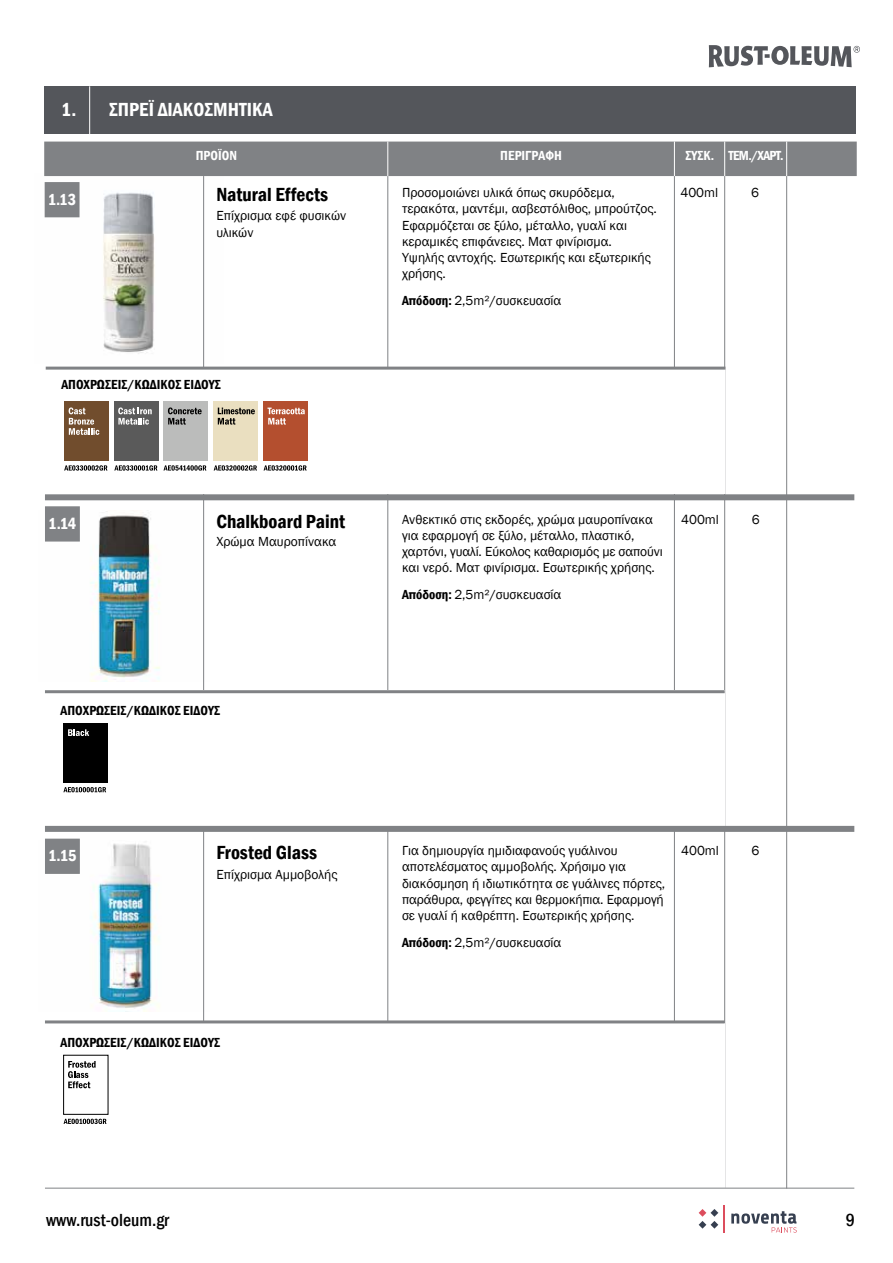
<style>
.page{position:relative;width:893px;height:1263px;background:#fff}
.page>*{position:absolute;margin:0;border:0;box-sizing:border-box;transform-origin:0 0}
.t1{font:600 condensed 19.5px "Franklin Gothic";color:#000}
.t2{font:600 condensed 19.5px "Franklin Gothic";color:#fff}
.t3{font:500 condensed 18px "Franklin Gothic";color:#000}
.t4{font:600 condensed 16.5px "Franklin Gothic";color:#fff}
.t5{font:13.5px/16.2px "Franklin Gothic";color:#000}
.t6{font:600 condensed 13.5px "Franklin Gothic";color:#000}
.t7{font:600 condensed 13.5px "Franklin Gothic";color:#fff}
.t8{font:600 condensed 13.5px "Franklin Gothic";letter-spacing:-.05em;color:#fff}
.s1{font-weight:600;font-stretch:condensed}
</style>
<div class="page">
<img style="left:45px;top:511px;width:160px;height:170px">
<img style="left:91px;top:841px;width:114px;height:170px">
<img style="left:44px;top:176px;width:161px;height:187px">
<div style="left:44px;top:142px;width:813px;height:34px;background:#808285"></div>
<hr style="left:387px;top:142px;width:1px;height:35px;background:#fff">
<hr style="left:674px;top:142px;width:1px;height:35px;background:#fff">
<hr style="left:724px;top:142px;width:1px;height:35px;background:#fff">
<hr style="left:786px;top:142px;width:1px;height:35px;background:#fff">
<hr style="left:387px;top:176px;width:1px;height:975px;background:#808285">
<hr style="left:674px;top:176px;width:1px;height:975px;background:#808285">
<hr style="left:724px;top:176px;width:1px;height:1012px;background:#808285">
<hr style="left:786px;top:176px;width:1px;height:1012px;background:#808285">
<hr style="left:203px;top:176px;width:1px;height:975px;background:#808285">
<div style="left:45px;top:86px;width:811px;height:48px;background:#54565b"></div>
<div style="left:46px;top:370px;width:678px;height:124px;background:#fff"></div>
<div style="left:45px;top:494px;width:809px;height:6px;background:#808285"></div>
<div style="left:46px;top:690px;width:678px;height:136px;background:#fff"></div>
<hr style="left:45px;top:690px;width:680px;height:3px;background:#808285">
<div style="left:45px;top:826px;width:809px;height:6px;background:#808285"></div>
<div style="left:46px;top:1023px;width:678px;height:165px;background:#fff"></div>
<hr style="left:45px;top:1020px;width:680px;height:3px;background:#808285">
<hr style="left:46px;top:367px;width:679px;height:3px;background:#808285">
<div style="left:64px;top:402px;width:45px;height:59px;background:#714d2d"></div>
<div style="left:114px;top:402px;width:45px;height:59px;background:#5a5a5a"></div>
<svg style="left:69px;top:407px;width:30px;height:28px"></svg>
<svg style="left:118px;top:407px;width:34px;height:18px"></svg>
<svg style="left:64px;top:465px;width:43px;height:6px"></svg>
<svg style="left:114px;top:465px;width:43px;height:6px"></svg>
<div style="left:164px;top:402px;width:44px;height:59px;background:#bbbcbb"></div>
<div style="left:214px;top:402px;width:44px;height:59px;background:#eadfc0"></div>
<svg style="left:168px;top:407px;width:34px;height:18px"></svg>
<svg style="left:218px;top:408px;width:37px;height:17px"></svg>
<svg style="left:163px;top:465px;width:43px;height:6px"></svg>
<svg style="left:214px;top:465px;width:43px;height:6px"></svg>
<div style="left:264px;top:402px;width:44px;height:59px;background:#b44f2f"></div>
<svg style="left:267px;top:408px;width:38px;height:17px"></svg>
<svg style="left:264px;top:465px;width:43px;height:6px"></svg>
<div style="left:63px;top:723px;width:45px;height:60px;background:#000"></div>
<svg style="left:68px;top:729px;width:21px;height:7px"></svg>
<svg style="left:63px;top:787px;width:43px;height:5px"></svg>
<div style="left:63px;top:1055px;width:45px;height:59px;border:1px solid #000"></div>
<svg style="left:68px;top:1061px;width:28px;height:27px"></svg>
<svg style="left:64px;top:1119px;width:43px;height:5px"></svg>
<hr style="left:45px;top:1188px;width:809px;height:1px;background:#808285">
<div style="left:45px;top:182px;width:35px;height:35px;background:#808285"></div>
<hr style="left:89px;top:86px;width:1px;height:50px;background:#fff">
<div style="left:45px;top:506px;width:35px;height:35px;background:#808285;border:2px solid #808285"></div>
<div style="left:45px;top:839px;width:35px;height:35px;background:#808285;border:2px solid #808285"></div>
<svg style="left:699px;top:1209px;width:19px;height:19px"></svg>
<svg style="left:724px;top:1206px;width:1px;height:27px"></svg>
<svg style="left:731px;top:1211px;width:66px;height:21px"></svg>
<svg style="left:709px;top:45px;width:151px;height:22px"></svg>
<h1 class="t2" style="left:61px;top:96px;width:213px">1. ΣΠΡΕΪ ΔΙΑΚΟΣΜΗΤΙΚΑ</h1>
<p class="t4" style="left:48px;top:188px;width:30px">1.13</p>
<p class="t7" style="left:196px;top:146px;width:43px">ΠΡΟΪΟΝ</p>
<p class="t7" style="left:500px;top:146px;width:63px">ΠΕΡΙΓΡΑΦΗ</p>
<p class="t8" style="left:685px;top:146px;width:100px">ΣΥΣΚ. TEM./XAΡT.</p>
<h1 class="t1" style="left:216px;top:182px;width:113px">Natural Effects</h1>
<p class="t5" style="left:402px;top:185px;width:256px">Προσομοιώνει υλικά όπως σκυρόδεμα, τερακότα, μαντέμι, ασβεστόλιθος, μπρούτζος.<br>Εφαρμόζεται σε ξύλο, μέταλλο, γυαλί και κεραμικές επιφάνειες. Ματ φινίρισμα.<br>Υψηλής αντοχής. Εσωτερικής και εξωτερικής χρήσης.</p>
<p class="t5" style="left:402px;top:293px;width:161px"><span class="s1">Απόδοση:</span> 2,5m²/συσκευασία</p>
<p class="t5" style="left:680px;top:185px;width:39px">400ml</p>
<p class="t5" style="left:751px;top:185px;width:9px">6</p>
<p class="t5" style="left:216px;top:208px;width:131px">Επίχρισμα εφέ φυσικών υλικών</p>
<p class="t6" style="left:61px;top:375px;width:161px">AΠΟΧΡΩΣΕΙΣ/ΚΩΔΙΚΟΣ ΕΙΔΟΥΣ</p>
<p class="t4" style="left:48px;top:513px;width:30px">1.14</p>
<h1 class="t1" style="left:216px;top:508px;width:130px">Chalkboard Paint</h1>
<p class="t5" style="left:402px;top:511px;width:262px">Ανθεκτικό στις εκδορές, χρώμα μαυροπίνακα για εφαρμογή σε ξύλο, μέταλλο, πλαστικό, χαρτόνι, γυαλί. Εύκολος καθαρισμός με σαπούνι και νερό. Ματ φινίρισμα. Εσωτερικής χρήσης.</p>
<p class="t5" style="left:402px;top:587px;width:161px"><span class="s1">Απόδοση:</span> 2,5m²/συσκευασία</p>
<p class="t5" style="left:216px;top:533px;width:122px">Χρώμα Μαυροπίνακα</p>
<p class="t5" style="left:681px;top:511px;width:39px">400ml</p>
<p class="t5" style="left:752px;top:511px;width:9px">6</p>
<p class="t6" style="left:61px;top:702px;width:161px">AΠΟΧΡΩΣΕΙΣ/ΚΩΔΙΚΟΣ ΕΙΔΟΥΣ</p>
<p class="t4" style="left:48px;top:845px;width:30px">1.15</p>
<h1 class="t1" style="left:216px;top:840px;width:102px">Frosted Glass</h1>
<p class="t5" style="left:402px;top:843px;width:265px">Για δημιουργία ημιδιαφανούς γυάλινου αποτελέσματος αμμοβολής. Χρήσιμο για διακόσμηση ή ιδιωτικότητα σε γυάλινες πόρτες, παράθυρα, φεγγίτες και θερμοκήπια. Εφαρμογή σε γυαλί ή καθρέπτη. Εσωτερικής χρήσης.</p>
<p class="t5" style="left:402px;top:934px;width:161px"><span class="s1">Απόδοση:</span> 2,5m²/συσκευασία</p>
<p class="t5" style="left:216px;top:867px;width:123px">Επίχρισμα Αμμοβολής</p>
<p class="t5" style="left:681px;top:843px;width:39px">400ml</p>
<p class="t5" style="left:751px;top:843px;width:9px">6</p>
<p class="t6" style="left:61px;top:1033px;width:161px">AΠΟΧΡΩΣΕΙΣ/ΚΩΔΙΚΟΣ ΕΙΔΟΥΣ</p>
<h2 class="t3" style="left:46px;top:1208px;width:125px">www.rust-oleum.gr</h2>
<h2 class="t3" style="left:846px;top:1208px;width:11px">9</h2>
</div>
